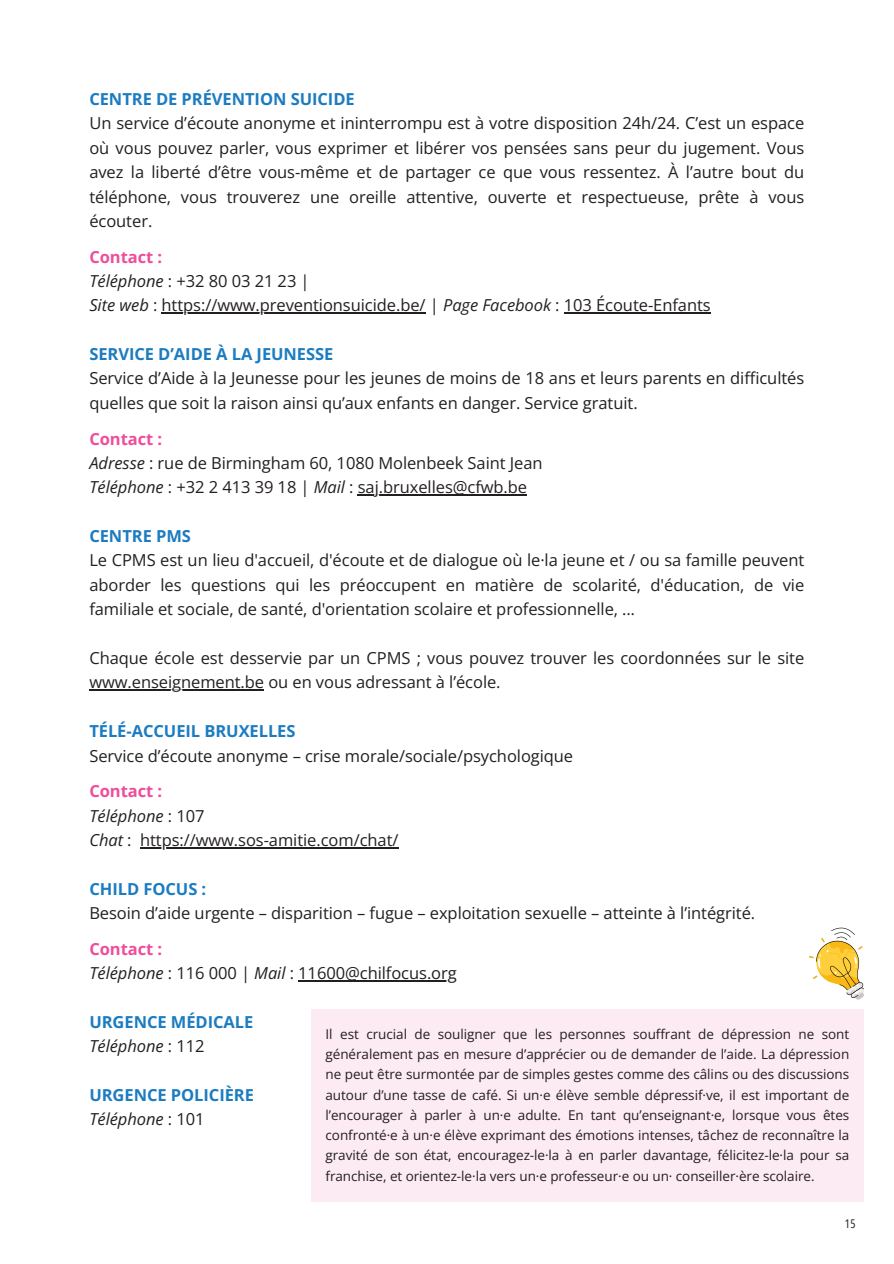
<style>
.page{position:relative;width:894px;height:1264px;background:#fff}
.page>*{position:absolute;margin:0;border:0;box-sizing:border-box;transform-origin:0 0}
.t1{font:16.5px/24.3px "Open Sans";letter-spacing:-.005em;color:#231f20}
.t2{font:700 16.5px/24.3px "Open Sans";letter-spacing:-.005em;color:#1b7cc1}
.t3{font:13.5px/20.2px "Open Sans";letter-spacing:-.005em;color:#231f20;text-align:justify}
.t4{font:12px "Open Sans Condensed";color:#231f20}
.s1{font-weight:700;color:#ef4d9b}
.s2{font-style:italic}
.s3{font-weight:400;font-style:italic;color:#231f20}
.s4{font-weight:400;color:#231f20}
</style>
<div class="page">
<hr style="left:161px;top:312px;width:264px;height:2px;background:#231f20">
<hr style="left:563px;top:312px;width:147px;height:2px;background:#231f20">
<hr style="left:357px;top:494px;width:170px;height:2px;background:#231f20">
<hr style="left:89px;top:689px;width:175px;height:2px;background:#231f20">
<hr style="left:140px;top:847px;width:258px;height:1px;background:#231f20">
<hr style="left:298px;top:980px;width:158px;height:1px;background:#231f20">
<div style="left:311px;top:1009px;width:552px;height:192px;background:#fdebf4"></div>
<svg style="left:809px;top:927px;width:54px;height:72px"></svg>
<p class="t2" style="left:89px;top:86px;width:267px">CENTRE DE PRÉVENTION SUICIDE</p>
<p class="t1" style="left:89px;top:111px;width:716px;text-align:justify">Un service d’écoute anonyme et ininterrompu est à votre disposition 24h/24. C’est un espace où vous pouvez parler, vous exprimer et libérer vos pensées sans peur du jugement. Vous avez la liberté d’être vous-même et de partager ce que vous ressentez. À l’autre bout du téléphone, vous trouverez une oreille attentive, ouverte et respectueuse, prête à vous écouter.</p>
<p class="t1" style="left:89px;top:244px;width:622px"><span class="s1">Contact :<br></span><span class="s2">Téléphone</span> : +32 80 03 21 23 |<br><span class="s2">Site web</span> : https://www.preventionsuicide.be/ | <span class="s2">Page Facebook</span> : 103 Écoute-Enfants</p>
<p class="t2" style="left:89px;top:341px;width:245px">SERVICE D’AIDE À LA JEUNESSE</p>
<p class="t1" style="left:89px;top:366px;width:716px">Service d’Aide à la Jeunesse pour les jeunes de moins de 18 ans et leurs parents en difficultés quelles que soit la raison ainsi qu’aux enfants en danger. Service gratuit.</p>
<p class="t1" style="left:89px;top:426px;width:454px"><span class="s1">Contact :<br></span><span class="s2">Adresse</span> : rue de Birmingham 60, 1080 Molenbeek Saint Jean<br><span class="s2">Téléphone</span> : +32 2 413 39 18 | <span class="s2">Mail</span> : saj.bruxelles@cfwb.be</p>
<p class="t2" style="left:89px;top:523px;width:103px">CENTRE PMS</p>
<p class="t1" style="left:89px;top:548px;width:716px;text-align:justify">Le CPMS est un lieu d'accueil, d'écoute et de dialogue où le·la jeune et / ou sa famille peuvent aborder les questions qui les préoccupent en matière de scolarité, d'éducation, de vie familiale et sociale, de santé, d'orientation scolaire et professionnelle, …</p>
<p class="t1" style="left:89px;top:645px;width:716px">Chaque école est desservie par un CPMS ; vous pouvez trouver les coordonnées sur le site www.enseignement.be ou en vous adressant à l’école.</p>
<p class="t2" style="left:89px;top:718px;width:208px">TÉLÉ-ACCUEIL BRUXELLES</p>
<p class="t1" style="left:89px;top:743px;width:485px">Service d’écoute anonyme – crise morale/sociale/psychologique</p>
<p class="t1" style="left:89px;top:778px;width:310px"><span class="s1">Contact :<br></span><span class="s2">Téléphone</span> : 107<br><span class="s2">Chat</span> : https://www.sos-amitie.com/chat/</p>
<p class="t2" style="left:89px;top:876px;width:118px">CHILD FOCUS :</p>
<p class="t1" style="left:89px;top:900px;width:667px">Besoin d’aide urgente – disparition – fugue – exploitation sexuelle – atteinte à l’intégrité.</p>
<p class="t1" style="left:89px;top:936px;width:369px"><span class="s1">Contact :<br></span><span class="s2">Téléphone</span> : 116 000 | <span class="s2">Mail</span> : 11600@chilfocus.org</p>
<p class="t2" style="left:89px;top:1009px;width:165px">URGENCE MÉDICALE<br><span class="s3">Téléphone</span> <span class="s4">: 112</span></p>
<p class="t2" style="left:89px;top:1082px;width:166px">URGENCE POLICIÈRE<br><span class="s3">Téléphone</span> <span class="s4">: 101</span></p>
<p class="t3" style="left:325px;top:1023px;width:525px">Il est crucial de souligner que les personnes souffrant de dépression ne sont généralement pas en mesure d’apprécier ou de demander de l’aide. La dépression ne peut être surmontée par de simples gestes comme des câlins ou des discussions autour d’une tasse de café. Si un·e élève semble dépressif·ve, il est important de l’encourager à parler à un·e adulte. En tant qu’enseignant·e, lorsque vous êtes confronté·e à un·e élève exprimant des émotions intenses, tâchez de reconnaître la gravité de son état, encouragez-le·la à en parler davantage, félicitez-le·la pour sa franchise, et orientez-le·la vers un·e professeur·e ou un· conseiller·ère scolaire.</p>
<p class="t4" style="left:844px;top:1215px;width:12px">15</p>
</div>
